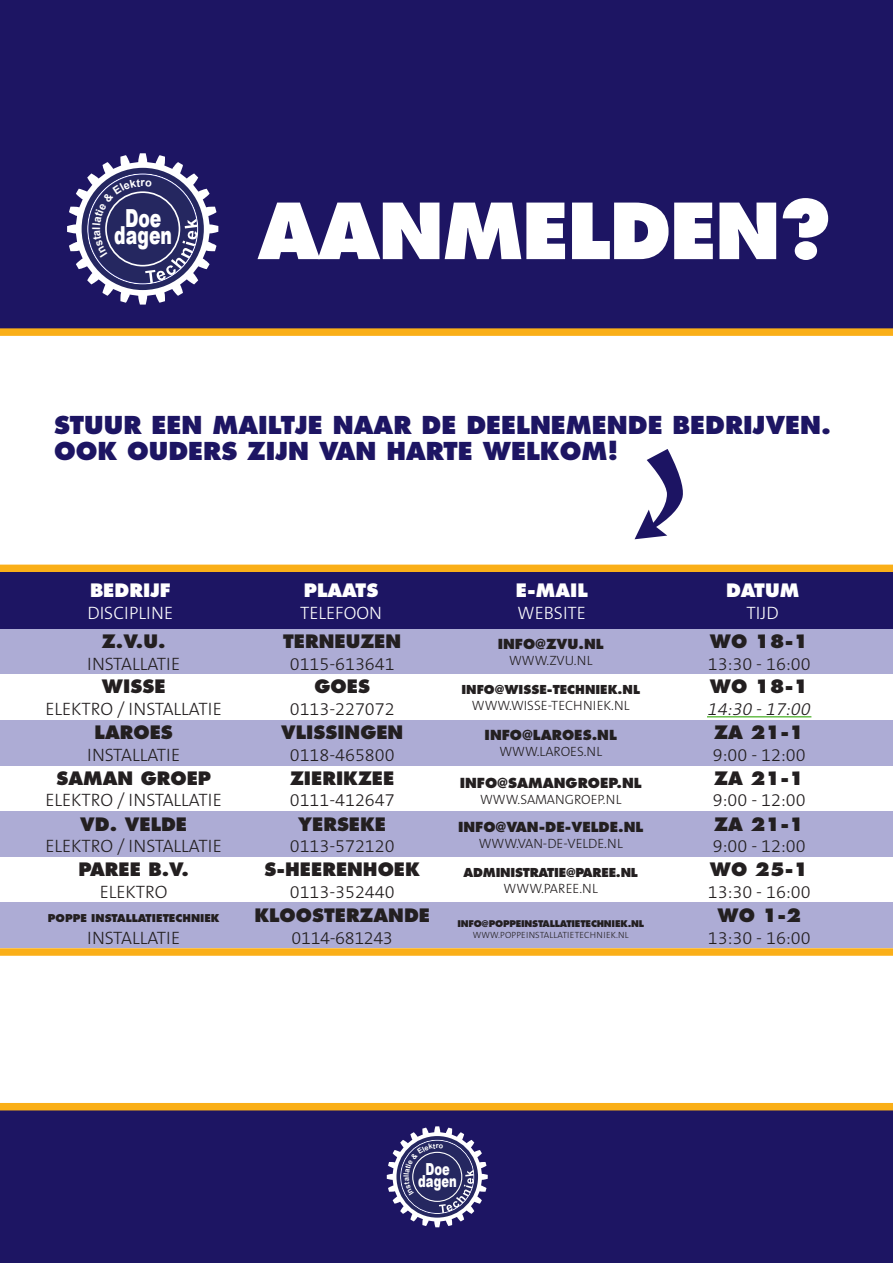
<style>
.page{position:relative;width:893px;height:1263px;background:#1d1563}
.page>*{position:absolute;margin:0;border:0;box-sizing:border-box;transform-origin:0 0}
.t1{font:800 75px "Futura Std";letter-spacing:-.02em;color:#fff}
.t2{font:900 24.9px "Arial";color:#fff;scale:.69 1}
.t3{font:800 24px "Futura Std";color:#1d1563}
.t4{font:300 18px "The Sans B W3";color:#231f20}
.t5{font:800 18px "Futura Std";color:#231f20}
.t6{font:300 18px "The Sans B W3";color:#fff}
.t7{font:800 18px "Futura Std";color:#fff}
.t8{font:300 18px "The Sans B W3";letter-spacing:-.02em;color:#231f20}
.t9{font:italic 300 18px "The Sans B W3";color:#231f20}
.t10{font:900 16.65px "Arial";color:#fff;scale:.69 1}
.t11{font:300 13.5px "The Sans B W3";color:#231f20}
.t12{font:800 13.5px "Futura Std";color:#231f20}
.t13{font:800 12px "Futura Std";color:#231f20}
.t14{font:800 12px "Futura Std";letter-spacing:-.02em;color:#231f20}
.t15{font:700 10.95px "Arial";color:#fff}
.t16{font:800 10.5px "Futura Std";color:#231f20}
.t17{font:800 9px/10.8px "Futura Std";letter-spacing:-.02em;color:#231f20;text-align:center}
.t18{font:700 7.35px "Arial";color:#fff}
.s1{font-family:"The Sans B W3";font-weight:300}
</style>
<div class="page">
<div style="left:0;top:329px;width:893px;height:781px;background:#fff"></div>
<div style="left:0;top:1103px;width:893px;height:7px;background:#faaf18"></div>
<div style="left:0;top:328px;width:893px;height:8px;background:#faaf18"></div>
<div style="left:0;top:565px;width:893px;height:7px;background:#faaf18"></div>
<div style="left:0;top:948px;width:893px;height:8px;background:#faaf18"></div>
<div style="left:0;top:572px;width:893px;height:57px;background:#1d1563"></div>
<svg style="left:635px;top:449px;width:48px;height:90px"></svg>
<div style="left:0;top:720px;width:893px;height:45px;background:#adacd5"></div>
<div style="left:0;top:902px;width:893px;height:46px;background:#adacd5"></div>
<div style="left:0;top:811px;width:893px;height:46px;background:#adacd5"></div>
<div style="left:0;top:629px;width:893px;height:45px;background:#adacd5"></div>
<hr style="left:707px;top:716px;width:104px;height:1px;background:#67bd4a">
<svg style="left:67px;top:153px;width:152px;height:152px"></svg>
<svg style="left:386px;top:1126px;width:102px;height:102px"></svg>
<p class="t15" style="left:140px;top:175px;width:6px">r</p>
<p class="t2" style="left:125px;top:200px;width:54px">Doe</p>
<p class="t2" style="left:114px;top:217px;width:85px">dagen</p>
<p class="t1" style="left:258px;top:183px;width:575px">AANMELDEN?</p>
<p class="t3" style="left:54px;top:410px;width:779px">STUUR EEN MAILTJE NAAR DE DEELNEMENDE BEDRIJVEN.</p>
<p class="t3" style="left:54px;top:436px;width:566px">OOK OUDERS ZIJN VAN HARTE WELKOM!</p>
<p class="t7" style="left:90px;top:579px;width:82px">BEDRIJF</p>
<p class="t6" style="left:87px;top:601px;width:88px">DISCIPLINE</p>
<p class="t7" style="left:304px;top:579px;width:76px">PLAATS</p>
<p class="t6" style="left:300px;top:601px;width:84px">TELEFOON</p>
<p class="t7" style="left:516px;top:579px;width:73px">E-MAIL</p>
<p class="t6" style="left:518px;top:601px;width:70px">WEBSITE</p>
<p class="t7" style="left:726px;top:579px;width:75px">DATUM</p>
<p class="t6" style="left:746px;top:601px;width:34px">TIJD</p>
<p class="t5" style="left:102px;top:630px;width:65px">Z.V.U.</p>
<p class="t4" style="left:87px;top:652px;width:95px">INSTALLATIE</p>
<p class="t5" style="left:283px;top:630px;width:119px">TERNEUZEN</p>
<p class="t4" style="left:290px;top:652px;width:106px">0115-613641</p>
<p class="t12" style="left:498px;top:635px;width:107px">INFO@ZVU.NL</p>
<p class="t11" style="left:509px;top:652px;width:85px">WWW.ZVU.NL</p>
<p class="t5" style="left:710px;top:630px;width:100px">WO 18-1</p>
<p class="t4" style="left:708px;top:652px;width:104px">13:30 - 16:00</p>
<p class="t5" style="left:102px;top:675px;width:65px">WISSE</p>
<p class="t4" style="left:45px;top:697px;width:178px">ELEKTRO / INSTALLATIE</p>
<p class="t5" style="left:314px;top:675px;width:57px">GOES</p>
<p class="t4" style="left:290px;top:697px;width:106px">0113-227072</p>
<p class="t13" style="left:461px;top:681px;width:180px">INFO@WISSE-TECHNIEK.NL</p>
<p class="t11" style="left:472px;top:697px;width:159px">WWW.WISSE-TECHNIEK.NL</p>
<p class="t5" style="left:710px;top:675px;width:100px">WO 18-1</p>
<p class="t9" style="left:708px;top:698px;width:104px">14:30 - 17:00</p>
<p class="t5" style="left:95px;top:721px;width:80px">LAROES</p>
<p class="t4" style="left:87px;top:743px;width:95px">INSTALLATIE</p>
<p class="t5" style="left:281px;top:721px;width:124px">VLISSINGEN</p>
<p class="t4" style="left:290px;top:743px;width:106px">0118-465800</p>
<p class="t12" style="left:485px;top:726px;width:134px">INFO@LAROES.NL</p>
<p class="t11" style="left:499px;top:743px;width:104px">WWW.LAROES.NL</p>
<p class="t5" style="left:714px;top:721px;width:91px">ZA 21-1</p>
<p class="t4" style="left:713px;top:743px;width:95px">9:00 - 12:00</p>
<p class="t5" style="left:56px;top:767px;width:156px">SAMAN GROEP</p>
<p class="t4" style="left:45px;top:789px;width:178px">ELEKTRO / INSTALLATIE</p>
<p class="t5" style="left:290px;top:767px;width:106px">ZIERIKZEE</p>
<p class="t4" style="left:290px;top:789px;width:106px">0111-412647</p>
<p class="t12" style="left:460px;top:774px;width:183px">INFO@SAMANGROEP.NL</p>
<p class="t11" style="left:480px;top:790px;width:143px">WWW.SAMANGROEP.NL</p>
<p class="t5" style="left:714px;top:767px;width:91px">ZA 21-1</p>
<p class="t4" style="left:713px;top:789px;width:95px">9:00 - 12:00</p>
<p class="t5" style="left:80px;top:812px;width:108px">VD. VELDE</p>
<p class="t4" style="left:45px;top:834px;width:178px">ELEKTRO / INSTALLATIE</p>
<p class="t5" style="left:298px;top:812px;width:89px">YERSEKE</p>
<p class="t4" style="left:290px;top:834px;width:106px">0113-572120</p>
<p class="t12" style="left:458px;top:818px;width:187px">INFO@VAN-DE-VELDE.NL</p>
<p class="t11" style="left:479px;top:835px;width:146px">WWW.VAN-DE-VELDE.NL</p>
<p class="t5" style="left:714px;top:812px;width:91px">ZA 21-1</p>
<p class="t4" style="left:713px;top:834px;width:95px">9:00 - 12:00</p>
<p class="t5" style="left:78px;top:858px;width:112px">PAREE B.V.</p>
<p class="t4" style="left:100px;top:880px;width:69px">ELEKTRO</p>
<p class="t5" style="left:264px;top:858px;width:157px">S-HEERENHOEK</p>
<p class="t4" style="left:290px;top:880px;width:106px">0113-352440</p>
<p class="t14" style="left:464px;top:865px;width:176px">ADMINISTRATIE@PAREE.NL</p>
<p class="t11" style="left:504px;top:880px;width:96px">WWW.PAREE.NL</p>
<p class="t5" style="left:710px;top:858px;width:100px">WO 25-1</p>
<p class="t4" style="left:708px;top:880px;width:104px">13:30 - 16:00</p>
<p class="t16" style="left:48px;top:911px;width:173px">POPPE INSTALLATIETECHNIEK</p>
<p class="t4" style="left:87px;top:926px;width:95px">INSTALLATIE</p>
<p class="t5" style="left:254px;top:904px;width:177px">KLOOSTERZANDE</p>
<p class="t8" style="left:292px;top:926px;width:103px">0114-681243</p>
<p class="t17" style="left:457px;top:918px;width:188px">INFO@POPPEINSTALLATIETECHNIEK.NL<br><span class="s1">WWW.POPPEINSTALLATIETECHNIEK.NL</span></p>
<p class="t5" style="left:717px;top:904px;width:85px">WO 1-2</p>
<p class="t4" style="left:708px;top:926px;width:104px">13:30 - 16:00</p>
<p class="t18" style="left:436px;top:1141px;width:4px">r</p>
<p class="t10" style="left:425px;top:1157px;width:37px">Doe</p>
<p class="t10" style="left:418px;top:1169px;width:57px">dagen</p>
</div>
